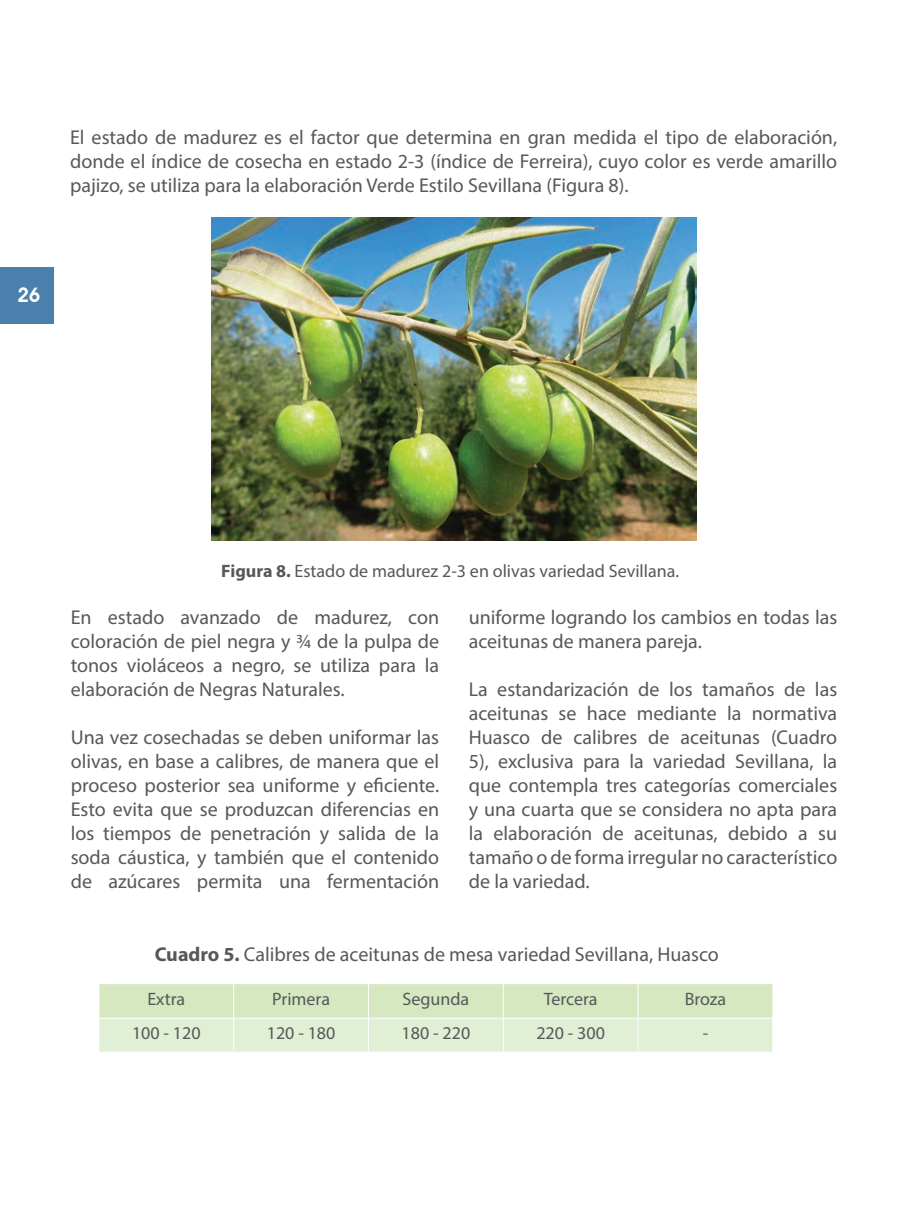
<style>
.page{position:relative;width:908px;height:1219px;background:#fff}
.page>*{position:absolute;margin:0;border:0;box-sizing:border-box;transform-origin:0 0}
.t1{font:20px/24px "Myriad Pro";color:#57585a;text-align:justify}
.t2{font:600 20px "Avant Garde IT Cby BT";color:#fff}
.t3{font:18px "Myriad Pro";color:#57585a}
.s1{font-weight:700}
</style>
<div class="page">
<div style="left:0;top:267px;width:53px;height:56px;background:#4b80ac"></div>
<svg style="left:99px;top:984px;width:673px;height:68px;background:#dbebca"></svg>
<hr style="left:99px;top:1018px;width:1px;height:34px;background:#fff">
<hr style="left:233px;top:1018px;width:1px;height:34px;background:#fff">
<hr style="left:368px;top:1018px;width:1px;height:34px;background:#fff">
<hr style="left:502px;top:1018px;width:1px;height:34px;background:#fff">
<hr style="left:637px;top:1018px;width:1px;height:34px;background:#fff">
<hr style="left:98px;top:1018px;width:136px;height:1px;background:#fff">
<hr style="left:234px;top:1018px;width:134px;height:1px;background:#fff">
<hr style="left:368px;top:1018px;width:135px;height:1px;background:#fff">
<hr style="left:503px;top:1018px;width:134px;height:1px;background:#fff">
<hr style="left:637px;top:1018px;width:135px;height:1px;background:#fff">
<hr style="left:233px;top:984px;width:1px;height:34px;background:#fff">
<hr style="left:368px;top:984px;width:1px;height:34px;background:#fff">
<hr style="left:502px;top:984px;width:1px;height:34px;background:#fff">
<hr style="left:637px;top:984px;width:1px;height:34px;background:#fff">
<img style="left:211px;top:217px;width:485px;height:324px">
<p class="t1" style="left:70px;top:125px;width:768px">El estado de madurez es el factor que determina en gran medida el tipo de elaboración, donde el índice de cosecha en estado 2-3 (índice de Ferreira), cuyo color es verde amarillo pajizo, se utiliza para la elaboración Verde Estilo Sevillana (Figura 8).</p>
<p class="t2" style="left:17px;top:282px;width:25px">26</p>
<p class="t3" style="left:221px;top:560px;width:459px"><span class="s1">Figura 8.</span> Estado de madurez 2-3 en olivas variedad Sevillana.</p>
<p class="t1" style="left:71px;top:605px;width:370px">En estado avanzado de madurez, con coloración de piel negra y ¾ de la pulpa de tonos violáceos a negro, se utiliza para la elaboración de Negras Naturales.</p>
<p class="t1" style="left:71px;top:725px;width:370px">Una vez cosechadas se deben uniformar las olivas, en base a calibres, de manera que el proceso posterior sea uniforme y eficiente.<br>Esto evita que se produzcan diferencias en los tiempos de penetración y salida de la soda cáustica, y también que el contenido de azúcares permita una fermentación</p>
<p class="t1" style="left:468px;top:605px;width:370px">uniforme logrando los cambios en todas las aceitunas de manera pareja.</p>
<p class="t1" style="left:468px;top:677px;width:370px">La estandarización de los tamaños de las aceitunas se hace mediante la normativa Huasco de calibres de aceitunas (Cuadro 5), exclusiva para la variedad Sevillana, la que contempla tres categorías comerciales y una cuarta que se considera no apta para la elaboración de aceitunas, debido a su tamaño o de forma irregular no característico de la variedad.</p>
<p class="t1" style="left:155px;top:942px;width:565px"><span class="s1">Cuadro 5.</span> Calibres de aceitunas de mesa variedad Sevillana, Huasco</p>
<p class="t3" style="left:147px;top:988px;width:39px">Extra</p>
<p class="t3" style="left:272px;top:988px;width:59px">Primera</p>
<p class="t3" style="left:402px;top:988px;width:68px">Segunda</p>
<p class="t3" style="left:543px;top:988px;width:55px">Tercera</p>
<p class="t3" style="left:684px;top:988px;width:43px">Broza</p>
<p class="t3" style="left:132px;top:1022px;width:70px">100 - 120</p>
<p class="t3" style="left:267px;top:1022px;width:70px">120 - 180</p>
<p class="t3" style="left:401px;top:1022px;width:70px">180 - 220</p>
<p class="t3" style="left:536px;top:1022px;width:70px">220 - 300</p>
<p class="t3" style="left:702px;top:1022px;width:7px">-</p>
</div>
